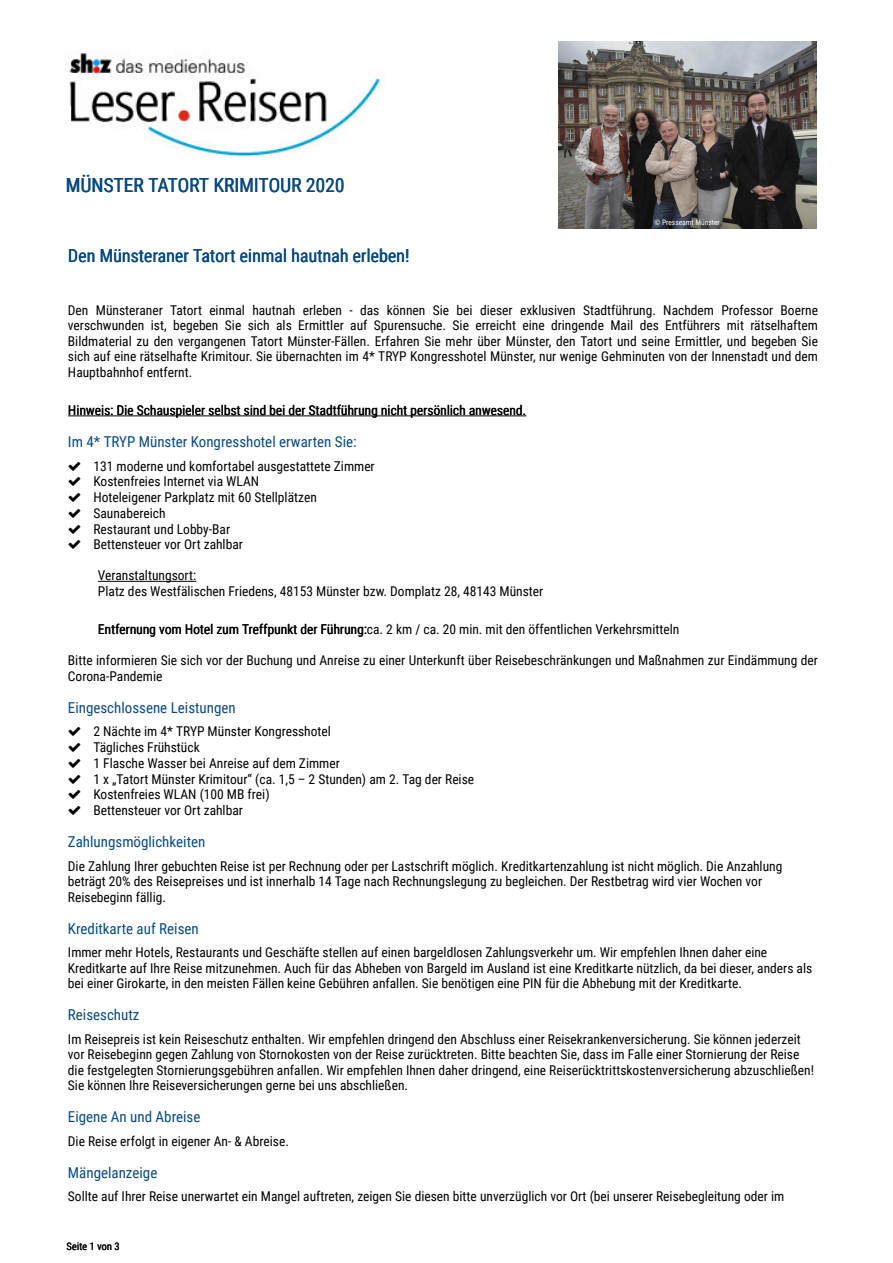
<style>
.page{position:relative;width:893px;height:1263px;background:#fff}
.page>*{position:absolute;margin:0;border:0;box-sizing:border-box;transform-origin:0 0}
.t1{font:19.5px "Roboto Condensed";color:#0a4a7e}
.t2{font:18px "Roboto Condensed";color:#0a4a7e}
.t3{font:15px "Roboto Condensed";color:#0a4a7e}
.t4{font:13.5px/15.8px "Roboto Condensed";color:#000}
.t5{font:10.5px "Roboto Condensed";color:#000}
.t6{font:7.5px "Roboto Condensed";color:#fff}
</style>
<div class="page">
<hr style="left:68px;top:415px;width:458px;height:1px;background:#000">
<hr style="left:98px;top:581px;width:98px;height:1px;background:#000">
<img style="left:69px;top:51px;width:316px;height:108px">
<img style="left:558px;top:41px;width:258px;height:188px">
<h1 class="t1" style="left:66px;top:176px;width:280px">MÜNSTER TATOR T KRIMITOUR 2020</h1>
<h2 class="t2" style="left:68px;top:247px;width:343px">Den Münsteraner Tatort einmal hautnah erleben!</h2>
<p class="t6" style="left:654px;top:219px;width:67px">© Presseamt Münster</p>
<p class="t4" style="left:68px;top:303px;width:751px;text-align:justify">Den Münsteraner Tatort einmal hautnah erleben - das können Sie bei dieser exklusiven Stadtführung. Nachdem Professor Boerne verschwunden ist, begeben Sie sich als Ermittler auf Spurensuche. Sie erreicht eine dringende Mail des Entführers mit rätselhaftem Bildmaterial zu den vergangenen Tatort Münster-Fällen. Erfahren Sie mehr über Münster, den Tatort und seine Ermittler, und begeben Sie sich auf eine rätselhafte Krimitour. Sie übernachten im 4* TRYP Kongresshotel Münster, nur wenige Gehminuten von der Innenstadt und dem Hauptbahnhof entfernt.</p>
<p class="t4" style="left:68px;top:403px;width:460px">Hinweis: Die Schauspieler selbst sind bei der Stadtführung nicht persönlich anwesend.</p>
<p class="t3" style="left:68px;top:435px;width:290px">Im 4* TRYP Münster Kongresshotel erwarten Sie:</p>
<p class="t4" style="left:93px;top:459px;width:283px">131 moderne und komfortabel ausgestattete Zimmer<br>Kostenfreies Internet via WLAN<br>Hoteleigener Parkplatz mit 60 Stellplätzen<br>Saunabereich<br>Restaurant und Lobby-Bar<br>Bettensteuer vor Ort zahlbar</p>
<p class="t4" style="left:98px;top:569px;width:447px">Veranstaltungsort:<br>Platz des Westfälischen Friedens, 48153 Münster bzw. Domplatz 28, 48143 Münster</p>
<p class="t4" style="left:98px;top:623px;width:583px">Entfernung vom Hotel zum Treffpunkt der Führung:ca. 2 km / ca. 20 min. mit den öffentlichen Verkehrsmitteln</p>
<p class="t4" style="left:68px;top:653px;width:751px">Bitte informieren Sie sich vor der Buchung und Anreise zu einer Unterkunft über Reisebeschränkungen und Maßnahmen zur Eindämmung der<br>Corona-Pandemie</p>
<p class="t3" style="left:68px;top:701px;width:169px">Eingeschlossene Leistungen</p>
<p class="t4" style="left:93px;top:724px;width:382px">2 Nächte im 4* TRYP Münster Kongresshotel<br>Tägliches Frühstück<br>1 Flasche Wasser bei Anreise auf dem Zimmer<br>1 x „Tatort Münster Krimitour“ (ca. 1,5 – 2 Stunden) am 2. Tag der Reise Kostenfreies WLAN (100 MB frei)<br>Bettensteuer vor Ort zahlbar</p>
<p class="t3" style="left:68px;top:835px;width:139px">Zahlungsmöglichkeiten</p>
<p class="t4" style="left:68px;top:859px;width:716px">Die Zahlung Ihrer gebuchten Reise ist per Rechnung oder per Lastschrift möglich. Kreditkartenzahlung ist nicht möglich. Die Anzahlung beträgt 20% des Reisepreises und ist innerhalb 14 Tage nach Rechnungslegung zu begleichen. Der Restbetrag wird vier Wochen vor<br>Reisebeginn fällig.</p>
<p class="t3" style="left:68px;top:921px;width:132px">Kreditkarte auf Reisen</p>
<p class="t4" style="left:68px;top:945px;width:746px">Immer mehr Hotels, Restaurants und Geschäfte stellen auf einen bargeldlosen Zahlungsverkehr um. Wir empfehlen Ihnen daher eine<br>Kreditkarte auf Ihre Reise mitzunehmen. Auch für das Abheben von Bargeld im Ausland ist eine Kreditkarte nützlich, da bei dieser, anders als bei einer Girokarte, in den meisten Fällen keine Gebühren anfallen. Sie benötigen eine PIN für die Abhebung mit der Kreditkarte.</p>
<p class="t3" style="left:68px;top:1008px;width:73px">Reiseschutz</p>
<p class="t4" style="left:68px;top:1032px;width:747px">Im Reisepreis ist kein Reiseschutz enthalten. Wir empfehlen dringend den Abschluss einer Reisekrankenversicherung. Sie können jederzeit vor Reisebeginn gegen Zahlung von Stornokosten von der Reise zurücktreten. Bitte beachten Sie, dass im Falle einer Stornierung der Reise die festgelegten Stornierungsgebühren anfallen. Wir empfehlen Ihnen daher dringend, eine Reiserücktrittskostenversicherung abzuschließen!<br>Sie können Ihre Reiseversicherungen gerne bei uns abschließen.</p>
<p class="t3" style="left:68px;top:1110px;width:134px">Eigene An und Abreise</p>
<p class="t4" style="left:68px;top:1134px;width:222px">Die Reise erfolgt in eigener An- &amp; Abreise.</p>
<p class="t3" style="left:68px;top:1166px;width:91px">Mängelanzeige</p>
<p class="t4" style="left:68px;top:1189px;width:718px">Sollte auf Ihrer Reise unerwartet ein Mangel auftreten, zeigen Sie diesen bitte unverzüglich vor Ort (bei unserer Reisebegleitung oder im</p>
<p class="t5" style="left:66px;top:1242px;width:55px">Seite 1 von 3</p>
</div>
